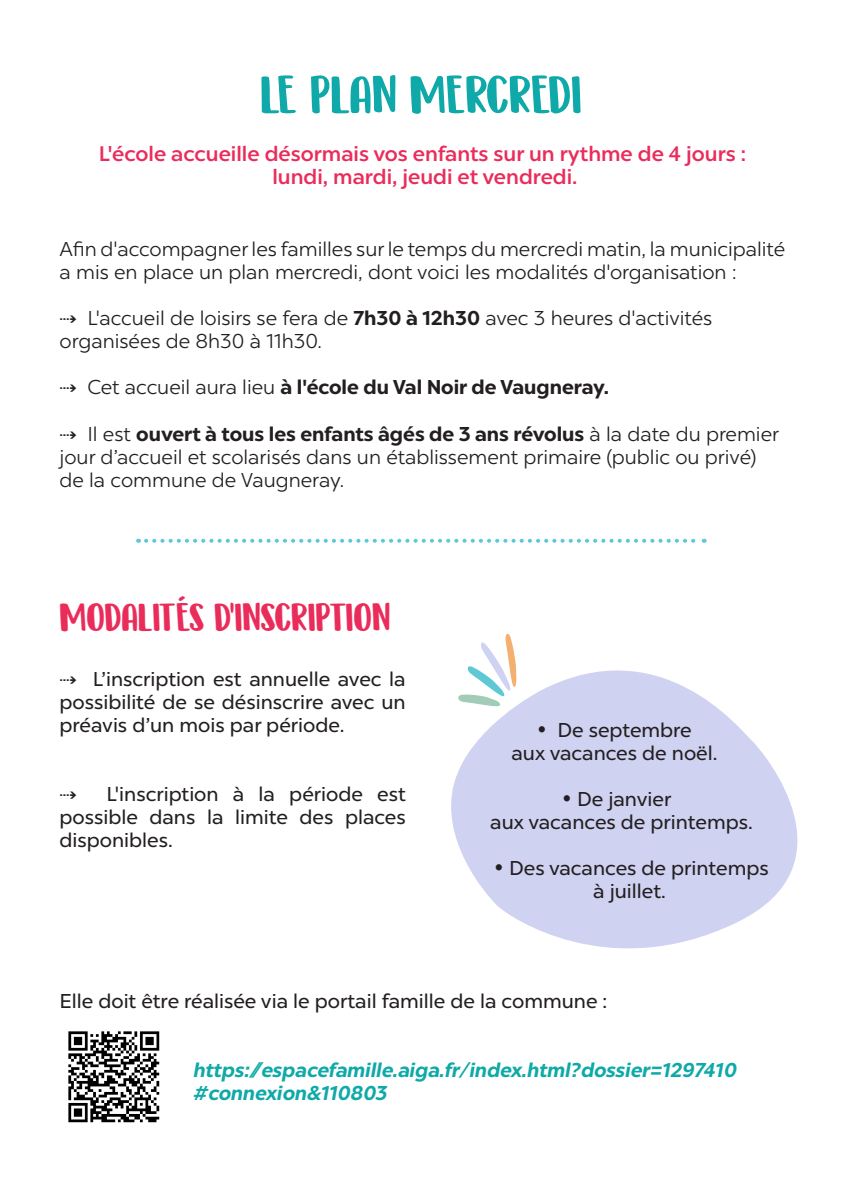
<style>
.page{position:relative;width:842px;height:1191px;background:#fff}
.page>*{position:absolute;margin:0;border:0;box-sizing:border-box;transform-origin:0 0}
.t1{font:54px "DK Millefeuille";color:#0ea9a8}
.t2{font:40px "DK Millefeuille";color:#ea2c5b}
.t3{font:500 21px "Chronica Pro";color:#ea2c5b}
.t4{font:300 20px/23px "Chronica Pro";color:#231f20}
.t5{font:italic 20px/23px "Chronica Pro";color:#231f20;text-align:justify}
.t6{font:italic 700 20px "Chronica Pro";color:#0ea9a8}
.t7{font:700 20px "Chronica Pro";color:#231f20}
.s1{font-weight:700}
.s2{font-weight:300}
</style>
<div class="page">
<img style="left:68px;top:1031px;width:92px;height:92px">
<svg style="left:146px;top:539px;width:559px;height:4px"></svg>
<svg style="left:451px;top:633px;width:347px;height:316px;fill:#cfd2f1"></svg>
<p class="t1" style="left:260px;top:65px;width:323px">LE PLAN MERCREDI</p>
<p class="t3" style="left:99px;top:137px;width:649px">L'école accueille désormais vos enfants sur un rythme de 4 jours :</p>
<p class="t3" style="left:272px;top:160px;width:306px">lundi, mardi, jeudi et vendredi.</p>
<p class="t4" style="left:60px;top:237px;width:727px">Afin d'accompagner les familles sur le temps du mercredi matin, la municipalité a mis en place un plan mercredi, dont voici les modalités d'organisation :</p>
<p class="t4" style="left:60px;top:306px;width:654px">⇢ L'accueil de loisirs se fera de <span class="s1">7h30 à 12h30</span> avec 3 heures d'activités organisées de 8h30 à 11h30.</p>
<p class="t7" style="left:60px;top:372px;width:551px">⇢ <span class="s2">Cet accueil aura lieu</span> à l'école du Val Noir de Vaugneray.</p>
<p class="t4" style="left:60px;top:421px;width:721px">⇢ Il est <span class="s1">ouvert à tous les enfants âgés de 3 ans révolus</span> à la date du premier jour d’accueil et scolarisés dans un établissement primaire (public ou privé) de la commune de Vaugneray.</p>
<p class="t2" style="left:60px;top:594px;width:332px">MODALITÉS D'INSCRIPTION</p>
<p class="t5" style="left:60px;top:666px;width:348px">⇢ L’inscription est annuelle avec la possibilité de se désinscrire avec un préavis d’un mois par période.</p>
<p class="t5" style="left:60px;top:781px;width:348px;text-indent:47px">L'inscription à la période est possible dans la limite des places disponibles.</p>
<p class="t5" style="left:537px;top:718px;width:156px">• De septembre</p>
<p class="t5" style="left:511px;top:741px;width:207px">aux vacances de noël.</p>
<p class="t5" style="left:562px;top:787px;width:111px">• De janvier</p>
<p class="t5" style="left:490px;top:810px;width:264px">aux vacances de printemps.</p>
<p class="t5" style="left:494px;top:856px;width:276px;text-align:center">• Des vacances de printemps à juillet.</p>
<p class="t5" style="left:60px;top:988px;width:549px">Elle doit être réalisée via le portail famille de la commune :</p>
<p class="t6" style="left:195px;top:1054px;width:544px">https://espacefamille.aiga.fr/index.html?dossier=1297410</p>
<p class="t6" style="left:195px;top:1077px;width:195px">#connexion&amp;110803</p>
</div>
